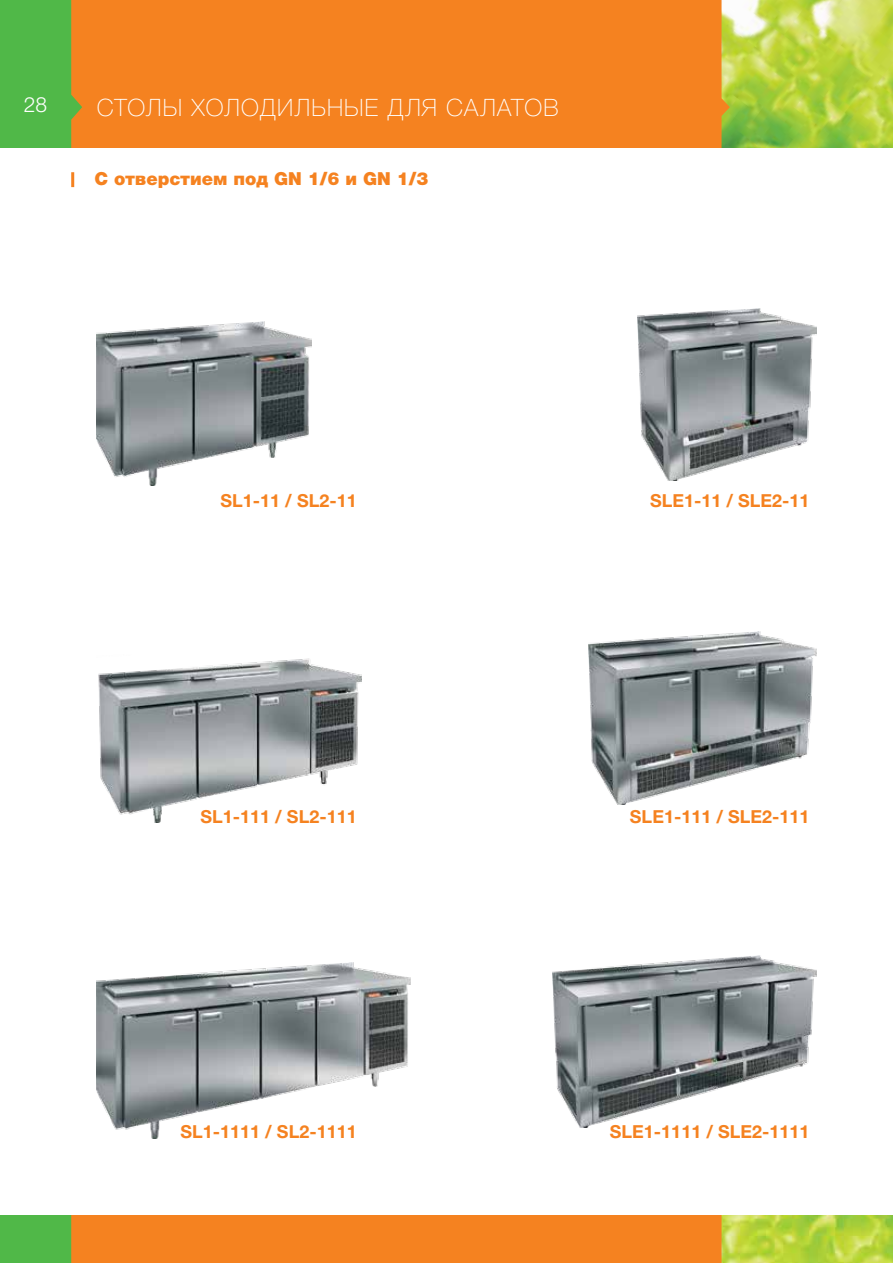
<style>
.page{position:relative;width:893px;height:1263px;background:#fff}
.page>*{position:absolute;margin:0;border:0;box-sizing:border-box;transform-origin:0 0}
.t1{font:100 24px "Helvetica Neue Cyr";letter-spacing:.05em;color:#fff}
.t2{font:300 21px "Helvetica Neue Cyr";color:#fff}
.t3{font:700 18px "Helvetica Neue Cyr";color:#f58220}
.t4{font:900 18px "Helvetica Neue Cyr";color:#f58220}
</style>
<div class="page">
<img style="left:730px;top:1215px;width:163px;height:48px">
<img style="left:730px;top:0;width:163px;height:148px">
<div style="left:82px;top:0;width:648px;height:1263px;background:#f58220"></div>
<svg style="left:35px;top:0;width:47px;height:1263px;background:#74ac40"></svg>
<div style="left:0;top:0;width:35px;height:1263px;background:#50b848"></div>
<div style="left:0;top:149px;width:893px;height:1066px;background:#fff"></div>
<hr style="left:71px;top:172px;width:3px;height:15px;background:#f58220">
<img style="left:97px;top:322px;width:215px;height:164px">
<img style="left:98px;top:658px;width:263px;height:164px">
<img style="left:97px;top:962px;width:314px;height:176px">
<img style="left:588px;top:632px;width:228px;height:172px">
<img style="left:637px;top:308px;width:179px;height:173px">
<img style="left:553px;top:955px;width:263px;height:172px">
<p class="t2" style="left:24px;top:93px;width:25px">28</p>
<h1 class="t1" style="left:97px;top:95px;width:463px">СТОЛЫ ХОЛОДИЛЬНЫЕ ДЛЯ САЛАТОВ</h1>
<p class="t4" style="left:95px;top:169px;width:335px">С отверстием под GN 1/6 и GN 1/3</p>
<p class="t3" style="left:221px;top:491px;width:138px">SL1-11 / SL2-11</p>
<p class="t3" style="left:650px;top:491px;width:161px">SLE1-11 / SLE2-11</p>
<p class="t3" style="left:201px;top:806px;width:158px">SL1-111 / SL2-111</p>
<p class="t3" style="left:630px;top:806px;width:181px">SLE1-111 / SLE2-111</p>
<p class="t3" style="left:181px;top:1122px;width:178px">SL1-1111 / SL2-1111</p>
<p class="t3" style="left:610px;top:1122px;width:201px">SLE1-1111 / SLE2-1111</p>
</div>
